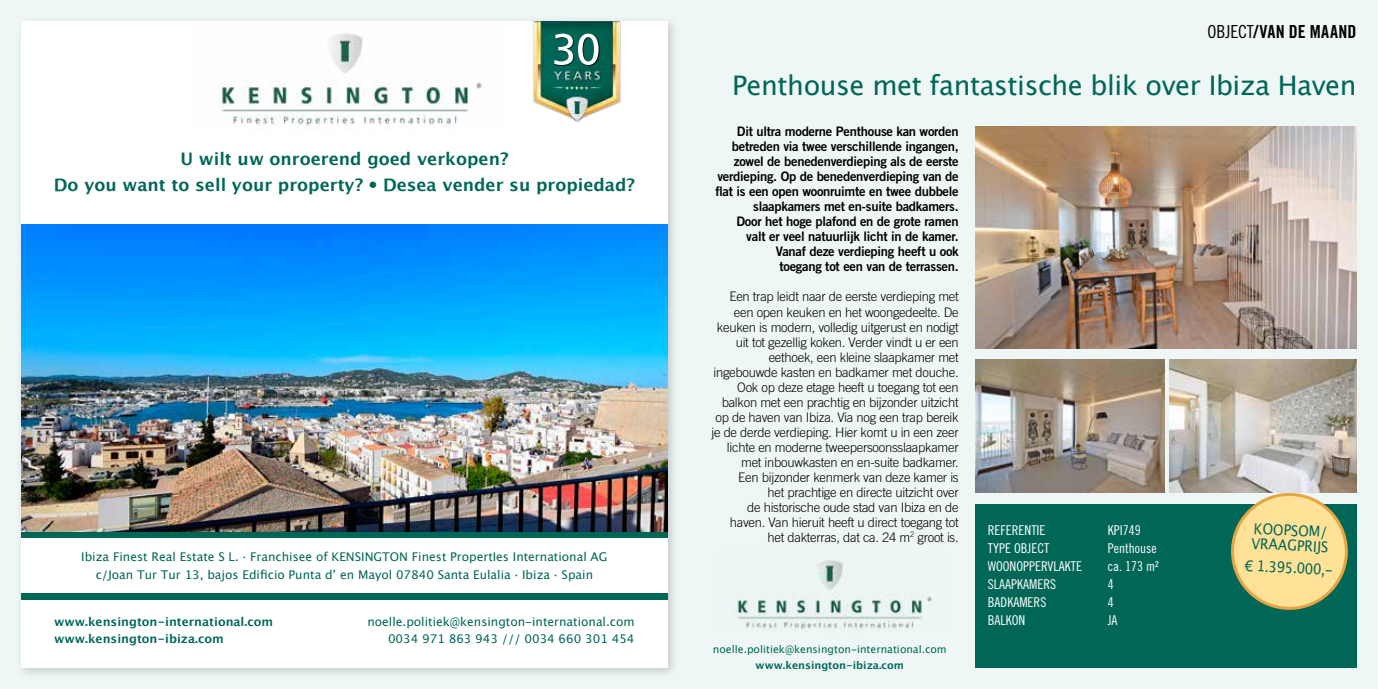
<style>
.page{position:relative;width:1378px;height:689px;background:#fff}
.page>*{position:absolute;margin:0;border:0;box-sizing:border-box;transform-origin:0 0}
.t1{font:27px "Lucida Grande";letter-spacing:-.015em;color:#006757}
.t2{font:18px "Trade Gothic LT Std Bd Cn 20";letter-spacing:.025em;color:#000}
.t3{font:700 17.25px/25.3px "Lucida Grande";color:#006757;text-align:center}
.t4{font:15px/15px "Lucida Grande";color:#006757;scale:.9 1}
.t5{font:13.5px "Trade Gothic LT Std Cn 18";color:#fff}
.t6{font:300 13.2px/15px "Trade Gothic LT Std";letter-spacing:-.02em;color:#000;text-align:right}
.t7{font:13.2px/15px "Trade Gothic LT Std Bd 2";letter-spacing:-.02em;color:#000;text-align:right}
.t8{font:12px/16.5px "Lucida Grande";color:#006757;text-align:right}
.t9{font:700 12px/16.5px "Lucida Grande";color:#006757}
.t10{font:10.5px "Lucida Grande";color:#006757}
.t11{font:700 10.5px "Lucida Grande";color:#006757}
.s1{font-size:13.5px}
.s2{font-family:"Trade Gothic LT Std Cn 18"}
</style>
<div class="page">
<div style="left:0;top:0;width:689px;height:689px;background:#eff7f6"></div>
<div style="left:15px;top:15px;width:664px;height:664px;background:#000;opacity:.2"></div>
<div style="left:21px;top:21px;width:647px;height:647px;background:#fff"></div>
<div style="left:21px;top:531px;width:647px;height:7px;background:#006757"></div>
<img style="left:21px;top:225px;width:647px;height:306px">
<img style="left:221px;top:33px;width:261px;height:93px">
<img style="left:533px;top:21px;width:88px;height:101px">
<div style="left:21px;top:593px;width:647px;height:7px;background:#006757"></div>
<div style="left:554px;top:33px;width:46px;height:33px;background:#000;opacity:.95"></div>
<svg style="left:554px;top:34px;width:44px;height:31px"></svg>
<div style="left:689px;top:0;width:689px;height:689px;background:#eff7f6"></div>
<img style="left:975px;top:127px;width:381px;height:221px">
<img style="left:976px;top:359px;width:188px;height:134px">
<img style="left:1169px;top:359px;width:187px;height:134px">
<div style="left:975px;top:504px;width:381px;height:164px;background:#006757"></div>
<img style="left:733px;top:560px;width:199px;height:73px">
<svg style="left:1227px;top:490px;width:124px;height:120px"></svg>
<h3 class="t3" style="left:54px;top:146px;width:583px">U wilt uw onroerend goed verkopen?<br>Do you want to sell your property? <span class="s1">•</span> Desea vender su propiedad?</h3>
<p class="t8" style="left:81px;top:548px;width:528px;line-height:18px;text-align:center">Ibiza Finest Real Estate S L. · Franchisee of KENSINGTON Finest PropertIes International AG c/Joan Tur Tur 13, bajos Edificio Punta dʼ en Mayol 07840 Santa Eulalia · Ibiza · Spain</p>
<p class="t9" style="left:54px;top:613px;width:221px">www.kensington-international.com www.kensington-ibiza.com</p>
<p class="t8" style="left:367px;top:614px;width:269px">noelle.politiek@kensington-international.com<br>0034 971 863 943 /// 0034 660 301 454</p>
<h2 class="t2" style="left:1207px;top:21px;width:151px"><span class="s2">OBJECT</span>/VAN DE MAAND</h2>
<h1 class="t1" style="left:732px;top:70px;width:626px">Penthouse met fantastische blik over Ibiza Haven</h1>
<p class="t7" style="left:715px;top:124px;width:245px">Dit ultra moderne Penthouse kan worden betreden via twee verschillende ingangen, zowel de benedenverdieping als de eerste verdieping. Op de benedenverdieping van de flat is een open woonruimte en twee dubbele slaapkamers met en-suite badkamers.<br>Door het hoge plafond en de grote ramen valt er veel natuurlijk licht in de kamer.<br>Vanaf deze verdieping heeft u ook<br>toegang tot een van de terrassen.</p>
<p class="t6" style="left:711px;top:289px;width:249px">Een trap leidt naar de eerste verdieping met een open keuken en het woongedeelte. De keuken is modern, volledig uitgerust en nodigt uit tot gezellig koken. Verder vindt u er een eethoek, een kleine slaapkamer met ingebouwde kasten en badkamer met douche.<br>Ook op deze etage heeft u toegang tot een balkon met een prachtig en bijzonder uitzicht op de haven van Ibiza. Via nog een trap bereik je de derde verdieping. Hier komt u in een zeer lichte en moderne tweepersoonsslaapkamer met inbouwkasten en en-suite badkamer.<br>Een bijzonder kenmerk van deze kamer is<br>het prachtige en directe uitzicht over<br>de historische oude stad van Ibiza en de haven. Van hieruit heeft u direct toegang tot het dakterras, dat ca. 24 m<sup>2</sup> groot is.</p>
<p class="t10" style="left:713px;top:643px;width:235px">noelle.politiek@kensington-international.com</p>
<p class="t11" style="left:755px;top:657px;width:150px">www.kensington-ibiza.com</p>
<p class="t5" style="left:988px;top:522px;width:59px">REFERENTIE</p>
<p class="t5" style="left:1108px;top:522px;width:34px">KPI749</p>
<p class="t5" style="left:988px;top:540px;width:63px">TYPE OBJECT</p>
<p class="t5" style="left:1108px;top:540px;width:50px">Penthouse</p>
<p class="t5" style="left:988px;top:558px;width:96px">WOONOPPERVLAKTE</p>
<p class="t5" style="left:1108px;top:558px;width:52px">ca. 173 m²</p>
<p class="t5" style="left:988px;top:576px;width:70px">SLAAPKAMERS</p>
<p class="t5" style="left:1108px;top:576px;width:7px">4</p>
<p class="t5" style="left:988px;top:594px;width:60px">BADKAMERS</p>
<p class="t5" style="left:1108px;top:594px;width:7px">4</p>
<p class="t5" style="left:988px;top:612px;width:39px">BALKON</p>
<p class="t5" style="left:1108px;top:612px;width:11px">JA</p>
<p class="t4" style="left:1252px;top:521px;width:87px;rotate:3deg">KOOPSOM/<br>VRAAGPRIJS</p>
<p class="t4" style="left:1245px;top:558px;width:100px;rotate:3deg">€ 1.395.000,-</p>
</div>
